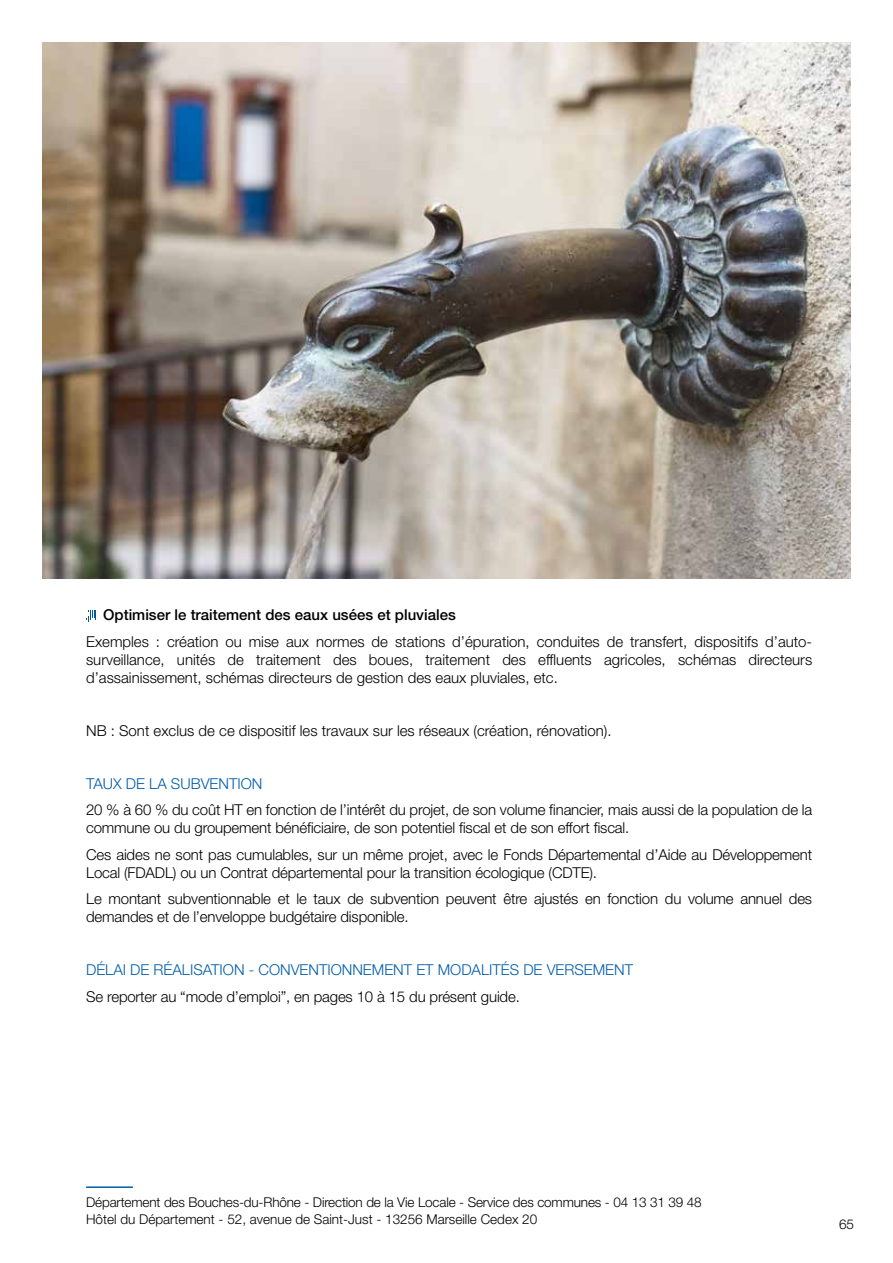
<style>
.page{position:relative;width:893px;height:1263px;background:#fff}
.page>*{position:absolute;margin:0;border:0;box-sizing:border-box;transform-origin:0 0}
.t1{font:300 15px/18px "Helvetica Neue LT Std";letter-spacing:-.01em;color:#000}
.t2{font:300 15px "Helvetica Neue LT Std";color:#005da9}
.t3{font:500 15px "Helvetica Neue LT Std";color:#000}
.t4{font:300 13.5px/16.2px "Helvetica Neue LT Std";letter-spacing:-.01em;color:#000}
</style>
<div class="page">
<svg style="left:86px;top:611px;width:10px;height:11px"></svg>
<img style="left:43px;top:43px;width:807px;height:535px">
<hr style="left:86px;top:1186px;width:47px;height:2px;background:#005da9">
<p class="t3" style="left:103px;top:606px;width:354px">Optimiser le traitement des eaux usées et pluviales</p>
<p class="t1" style="left:86px;top:632px;width:728px;text-align:justify">Exemples : création ou mise aux normes de stations d’épuration, conduites de transfert, dispositifs d’auto&shy;surveillance, unités de traitement des boues, traitement des effluents agricoles, schémas directeurs d’assainissement, schémas directeurs de gestion des eaux pluviales, etc.</p>
<p class="t1" style="left:86px;top:721px;width:527px">NB : Sont exclus de ce dispositif les travaux sur les réseaux (création, rénovation).</p>
<p class="t2" style="left:86px;top:774px;width:178px">TAUX DE LA SUBVENTION</p>
<p class="t1" style="left:86px;top:801px;width:728px">20 % à 60 % du coût HT en fonction de l’intérêt du projet, de son volume financier, mais aussi de la population de la commune ou du groupement bénéficiaire, de son potentiel fiscal et de son effort fiscal.</p>
<p class="t1" style="left:86px;top:845px;width:728px">Ces aides ne sont pas cumulables, sur un même projet, avec le Fonds Départemental d’Aide au Développement<br>Local (FDADL) ou un Contrat départemental pour la transition écologique (CDTE).</p>
<p class="t1" style="left:86px;top:890px;width:728px">Le montant subventionnable et le taux de subvention peuvent être ajustés en fonction du volume annuel des demandes et de l’enveloppe budgétaire disponible.</p>
<p class="t2" style="left:86px;top:961px;width:548px">DÉLAI DE RÉALISATION - CONVENTIONNEMENT ET MODALITÉS DE VERSEMENT</p>
<p class="t1" style="left:86px;top:987px;width:435px">Se reporter au “mode d’emploi”, en pages 10 à 15 du présent guide.</p>
<p class="t4" style="left:86px;top:1194px;width:617px">Département des Bouches-du-Rhône - Direction de la Vie Locale - Service des communes - 04 13 31 39 48<br>Hôtel du Département - 52, avenue de Saint-Just - 13256 Marseille Cedex 20</p>
<p class="t4" style="left:839px;top:1215px;width:17px">65</p>
</div>
